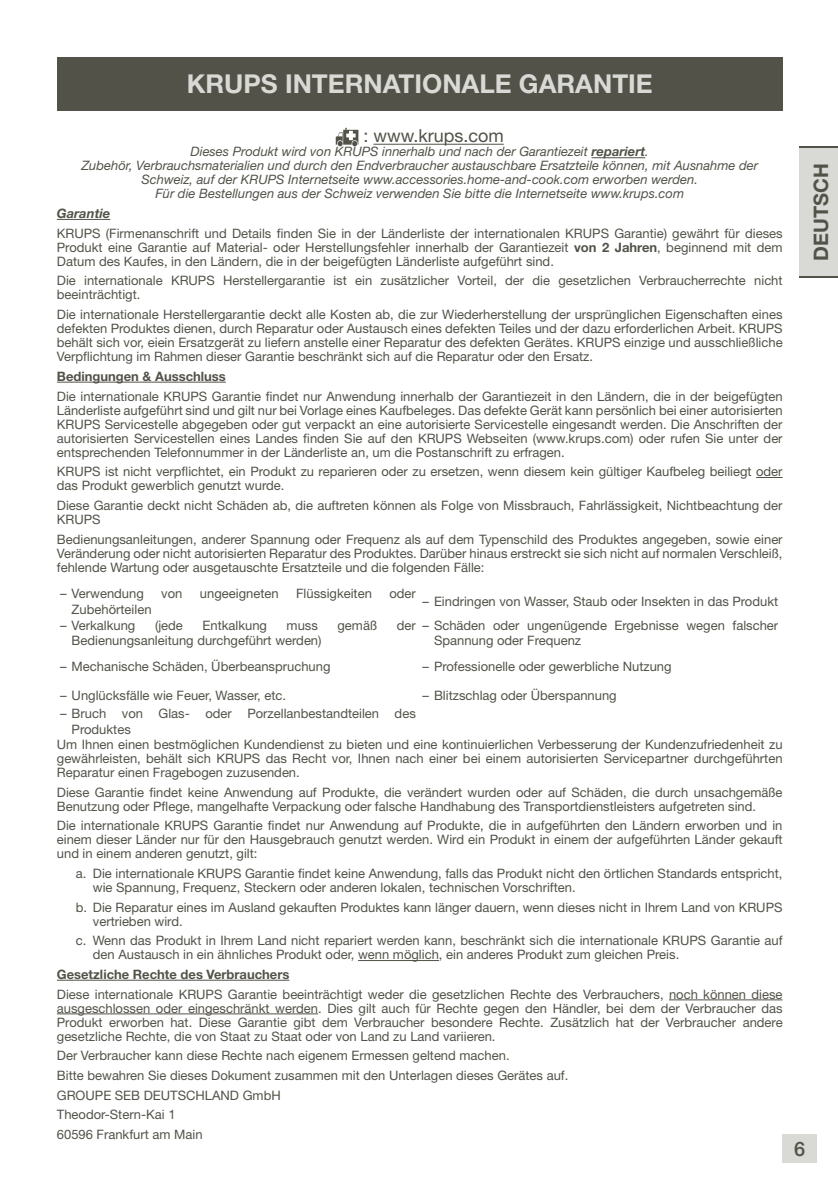
<style>
.page{position:relative;width:838px;height:1191px;background:#fff}
.page>*{position:absolute;margin:0;border:0;box-sizing:border-box;transform-origin:0 0}
.t1{font:700 26px "Helvetica Neue LT Std";color:#d9d9d5}
.t2{font:700 20px "Helvetica Neue LT Std";color:#535249}
.t3{font:500 20px "Helvetica Neue LT Std";color:#535249}
.t4{font:18px "Helvetica Neue LT Std";color:#535249}
.t5{font:13px/14px "Helvetica Neue LT Std";color:#535249}
.t6{font:italic 13px/14px "Helvetica Neue LT Std";color:#535249;text-align:center}
.t7{font:700 13px "Helvetica Neue LT Std";color:#535249}
.t8{font:italic 700 13px "Helvetica Neue LT Std";color:#535249}
.s1{font-weight:700}
</style>
<div class="page">
<div style="left:783px;top:1134px;width:34px;height:28px;background:#d9d9d5"></div>
<div style="left:800px;top:146px;width:38px;height:132px;background:#d9d9d5"></div>
<hr style="left:800px;top:277px;width:38px;height:1px;background:#535249">
<hr style="left:800px;top:146px;width:38px;height:1px;background:#535249">
<div style="left:57px;top:57px;width:726px;height:54px;background:#535249"></div>
<hr style="left:373px;top:144px;width:131px;height:1px;background:#535249">
<hr style="left:592px;top:157px;width:53px;height:1px;background:#535249">
<hr style="left:57px;top:219px;width:53px;height:1px;background:#535249">
<hr style="left:57px;top:382px;width:169px;height:1px;background:#535249">
<svg style="left:756px;top:477px;width:27px;height:1px"></svg>
<hr style="left:358px;top:960px;width:81px;height:1px;background:#535249">
<hr style="left:57px;top:980px;width:232px;height:1px;background:#535249">
<hr style="left:669px;top:999px;width:114px;height:1px;background:#535249">
<hr style="left:57px;top:1013px;width:261px;height:1px;background:#535249">
<svg style="left:336px;top:128px;width:22px;height:18px"></svg>
<h1 class="t1" style="left:187px;top:68px;width:467px">KRUPS INTERNATIONALE GARANTIE</h1>
<h3 class="t4" style="left:363px;top:125px;width:142px">: www.krups.com</h3>
<p class="t6" style="left:81px;top:145px;width:678px">Dieses Produkt wird von KRUPS innerhalb und nach der Garantiezeit <span class="s1">repariert</span>.<br>Zubehör, Verbrauchsmaterialien und durch den Endverbraucher austauschbare Ersatzteile können, mit Ausnahme der Schweiz, auf der KRUPS Internetseite www.accessories.home-and-cook.com erworben werden.<br>Für die Bestellungen aus der Schweiz verwenden Sie bitte die Internetseite www.krups.com</p>
<p class="t8" style="left:57px;top:205px;width:55px">Garantie</p>
<p class="t5" style="left:57px;top:226px;width:727px;text-align:justify">KRUPS (Firmenanschrift und Details finden Sie in der Länderliste der internationalen KRUPS Garantie) gewährt für dieses Produkt eine Garantie auf Material- oder Herstellungsfehler innerhalb der Garantiezeit <span class="s1">von 2 Jahren</span>, beginnend mit dem Datum des Kaufes, in den Ländern, die in der beigefügten Länderliste aufgeführt sind.</p>
<p class="t5" style="left:57px;top:274px;width:727px">Die internationale KRUPS Herstellergarantie ist ein zusätzlicher Vorteil, der die gesetzlichen Verbraucherrechte nicht beeinträchtigt.</p>
<p class="t5" style="left:57px;top:307px;width:727px;text-align:justify">Die internationale Herstellergarantie deckt alle Kosten ab, die zur Wiederherstellung der ursprünglichen Eigenschaften eines defekten Produktes dienen, durch Reparatur oder Austausch eines defekten Teiles und der dazu erforderlichen Arbeit. KRUPS behält sich vor, eiein Ersatzgerät zu liefern anstelle einer Reparatur des defekten Gerätes. KRUPS einzige und ausschließliche Verpflichtung im Rahmen dieser Garantie beschränkt sich auf die Reparatur oder den Ersatz.</p>
<p class="t7" style="left:57px;top:368px;width:170px">Bedingungen &amp; Ausschluss</p>
<p class="t5" style="left:57px;top:389px;width:727px;text-align:justify">Die internationale KRUPS Garantie findet nur Anwendung innerhalb der Garantiezeit in den Ländern, die in der beigefügten Länderliste aufgeführt sind und gilt nur bei Vorlage eines Kaufbeleges. Das defekte Gerät kann persönlich bei einer autorisierten KRUPS Servicestelle abgegeben oder gut verpackt an eine autorisierte Servicestelle eingesandt werden. Die Anschriften der autorisierten Servicestellen eines Landes finden Sie auf den KRUPS Webseiten (www.krups.com) oder rufen Sie unter der entsprechenden Telefonnummer in der Länderliste an, um die Postanschrift zu erfragen.</p>
<p class="t5" style="left:57px;top:464px;width:727px">KRUPS ist nicht verpflichtet, ein Produkt zu reparieren oder zu ersetzen, wenn diesem kein gültiger Kaufbeleg beiliegt oder das Produkt gewerblich genutzt wurde.</p>
<p class="t5" style="left:57px;top:498px;width:727px">Diese Garantie deckt nicht Schäden ab, die auftreten können als Folge von Missbrauch, Fahrlässigkeit, Nichtbeachtung der<br>KRUPS</p>
<p class="t5" style="left:57px;top:532px;width:727px;text-align:justify">Bedienungsanleitungen, anderer Spannung oder Frequenz als auf dem Typenschild des Produktes angegeben, sowie einer Veränderung oder nicht autorisierten Reparatur des Produktes. Darüber hinaus erstreckt sie sich nicht auf normalen Verschleiß, fehlende Wartung oder ausgetauschte Ersatzteile und die folgenden Fälle:</p>
<p class="t5" style="left:60px;top:586px;width:85px">– Verwendung</p>
<p class="t5" style="left:161px;top:586px;width:23px">von</p>
<p class="t5" style="left:200px;top:586px;width:80px">ungeeigneten</p>
<p class="t5" style="left:296px;top:586px;width:77px">Flüssigkeiten</p>
<p class="t5" style="left:389px;top:586px;width:28px">oder</p>
<p class="t5" style="left:72px;top:602px;width:81px">Zubehörteilen</p>
<p class="t5" style="left:423px;top:594px;width:357px">– Eindringen von Wasser, Staub oder Insekten in das Produkt</p>
<p class="t5" style="left:60px;top:618px;width:77px">– Verkalkung</p>
<p class="t5" style="left:155px;top:618px;width:29px">(jede</p>
<p class="t5" style="left:202px;top:618px;width:66px">Entkalkung</p>
<p class="t5" style="left:287px;top:618px;width:33px">muss</p>
<p class="t5" style="left:337px;top:618px;width:41px">gemäß</p>
<p class="t5" style="left:397px;top:618px;width:21px">der</p>
<p class="t5" style="left:72px;top:633px;width:251px">Bedienungsanleitung durchgeführt werden)</p>
<p class="t5" style="left:434px;top:617px;width:346px;line-height:15.6px;text-indent:-11px">– Schäden oder ungenügende Ergebnisse wegen falscher<br>Spannung oder Frequenz</p>
<p class="t5" style="left:60px;top:659px;width:272px">– Mechanische Schäden, Überbeanspruchung</p>
<p class="t5" style="left:423px;top:659px;width:250px">– Professionelle oder gewerbliche Nutzung</p>
<p class="t5" style="left:60px;top:688px;width:227px">– Unglücksfälle wie Feuer, Wasser, etc.</p>
<p class="t5" style="left:423px;top:688px;width:196px">– Blitzschlag oder Überspannung</p>
<p class="t5" style="left:60px;top:706px;width:357px">– Bruch von Glas- oder Porzellanbestandteilen des</p>
<p class="t5" style="left:72px;top:722px;width:61px">Produktes</p>
<p class="t5" style="left:57px;top:737px;width:727px">Um Ihnen einen bestmöglichen Kundendienst zu bieten und eine kontinuierlichen Verbesserung der Kundenzufriedenheit zu</p>
<p class="t5" style="left:57px;top:751px;width:727px">gewährleisten, behält sich KRUPS das Recht vor, Ihnen nach einer bei einem autorisierten Servicepartner durchgeführten</p>
<p class="t5" style="left:57px;top:765px;width:244px">Reparatur einen Fragebogen zuzusenden.</p>
<p class="t5" style="left:57px;top:785px;width:727px">Diese Garantie findet keine Anwendung auf Produkte, die verändert wurden oder auf Schäden, die durch unsachgemäße<br>Benutzung oder Pflege, mangelhafte Verpackung oder falsche Handhabung des Transportdienstleisters aufgetreten sind.</p>
<p class="t5" style="left:57px;top:818px;width:727px;text-align:justify">Die internationale KRUPS Garantie findet nur Anwendung auf Produkte, die in aufgeführten den Ländern erworben und in einem dieser Länder nur für den Hausgebrauch genutzt werden. Wird ein Produkt in einem der aufgeführten Länder gekauft und in einem anderen genutzt, gilt:</p>
<p class="t5" style="left:93px;top:866px;width:691px;text-indent:-17px">a. Die internationale KRUPS Garantie findet keine Anwendung, falls das Produkt nicht den örtlichen Standards entspricht, wie Spannung, Frequenz, Steckern oder anderen lokalen, technischen Vorschriften.</p>
<p class="t5" style="left:93px;top:900px;width:691px;text-indent:-17px">b. Die Reparatur eines im Ausland gekauften Produktes kann länger dauern, wenn dieses nicht in Ihrem Land von KRUPS vertrieben wird.</p>
<p class="t5" style="left:93px;top:933px;width:691px;text-indent:-17px">c. Wenn das Produkt in Ihrem Land nicht repariert werden kann, beschränkt sich die internationale KRUPS Garantie auf den Austausch in ein ähnliches Produkt oder, wenn möglich, ein anderes Produkt zum gleichen Preis.</p>
<p class="t7" style="left:57px;top:966px;width:234px">Gesetzliche Rechte des Verbrauchers</p>
<p class="t5" style="left:57px;top:987px;width:727px;text-align:justify">Diese internationale KRUPS Garantie beeinträchtigt weder die gesetzlichen Rechte des Verbrauchers, noch können diese ausgeschlossen oder eingeschränkt werden. Dies gilt auch für Rechte gegen den Händler, bei dem der Verbraucher das Produkt erworben hat. Diese Garantie gibt dem Verbraucher besondere Rechte. Zusätzlich hat der Verbraucher andere gesetzliche Rechte, die von Staat zu Staat oder von Land zu Land variieren.</p>
<p class="t5" style="left:57px;top:1045px;width:513px;line-height:19.6px">Der Verbraucher kann diese Rechte nach eigenem Ermessen geltend machen.<br>Bitte bewahren Sie dieses Dokument zusammen mit den Unterlagen dieses Gerätes auf.<br>GROUPE SEB DEUTSCHLAND GmbH<br>Theodor-Stern-Kai 1<br>60596 Frankfurt am Main</p>
<h2 class="t2" style="left:809px;top:261px;width:99px;rotate:-90deg">DEUTSCH</h2>
<h2 class="t3" style="left:794px;top:1136px;width:13px">6</h2>
</div>
